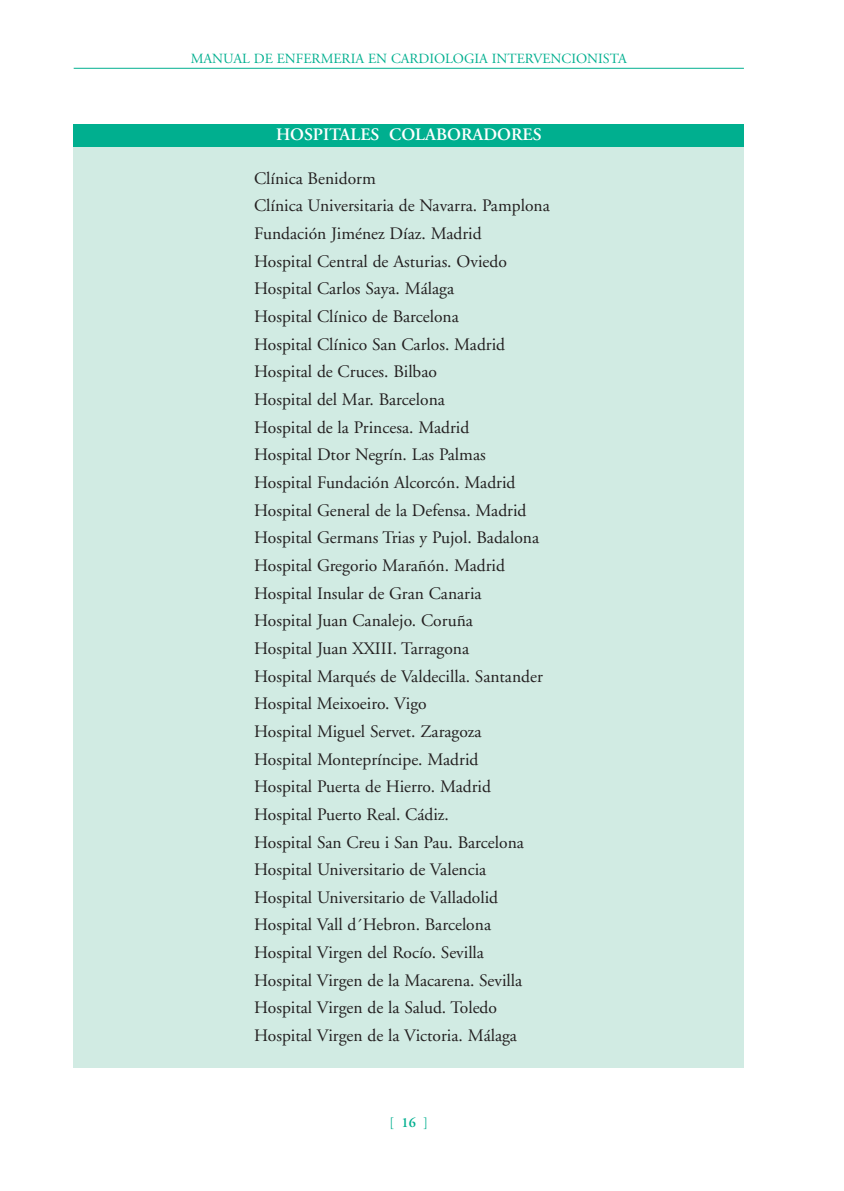
<style>
.page{position:relative;width:844px;height:1191px;background:#fff}
.page>*{position:absolute;margin:0;border:0;box-sizing:border-box;transform-origin:0 0}
.t1{font:17.5px/27.7px "Adobe Garamond";color:#231f20}
.t2{font:600 17.5px "Adobe Garamond";color:#fff}
.t3{font:14px "Adobe Garamond";color:#00af8f}
.s1{font-weight:600}
</style>
<div class="page">
<div style="left:74px;top:144px;width:669px;height:923px;background:#d1ebe3"></div>
<div style="left:74px;top:124px;width:669px;height:23px;background:#00af8f"></div>
<hr style="left:74px;top:68px;width:669px;height:1px;background:#00af8f">
<p class="t3" style="left:191px;top:53px;width:437px">MANUAL DE ENFERMERIA EN CARDIOLOGIA INTERVENCIONISTA</p>
<p class="t2" style="left:276px;top:127px;width:267px">HOSPITALES COLABORADORES</p>
<p class="t1" style="left:254px;top:166px;width:297px">Clínica Benidorm<br>Clínica Universitaria de Navarra. Pamplona Fundación Jiménez Díaz. Madrid<br>Hospital Central de Asturias. Oviedo Hospital Carlos Saya. Málaga<br>Hospital Clínico de Barcelona<br>Hospital Clínico San Carlos. Madrid Hospital de Cruces. Bilbao<br>Hospital del Mar. Barcelona<br>Hospital de la Princesa. Madrid<br>Hospital Dtor Negrín. Las Palmas<br>Hospital Fundación Alcorcón. Madrid Hospital General de la Defensa. Madrid Hospital Germans Trias y Pujol. Badalona Hospital Gregorio Marañón. Madrid Hospital Insular de Gran Canaria<br>Hospital Juan Canalejo. Coruña<br>Hospital Juan XXIII. Tarragona<br>Hospital Marqués de Valdecilla. Santander Hospital Meixoeiro. Vigo<br>Hospital Miguel Servet. Zaragoza<br>Hospital Montepríncipe. Madrid<br>Hospital Puerta de Hierro. Madrid Hospital Puerto Real. Cádiz.<br>Hospital San Creu i San Pau. Barcelona Hospital Universitario de Valencia<br>Hospital Universitario de Valladolid Hospital Vall d´Hebron. Barcelona Hospital Virgen del Rocío. Sevilla<br>Hospital Virgen de la Macarena. Sevilla Hospital Virgen de la Salud. Toledo Hospital Virgen de la Victoria. Málaga</p>
<p class="t3" style="left:389px;top:1116px;width:40px">[ <span class="s1">16</span> ]</p>
</div>
